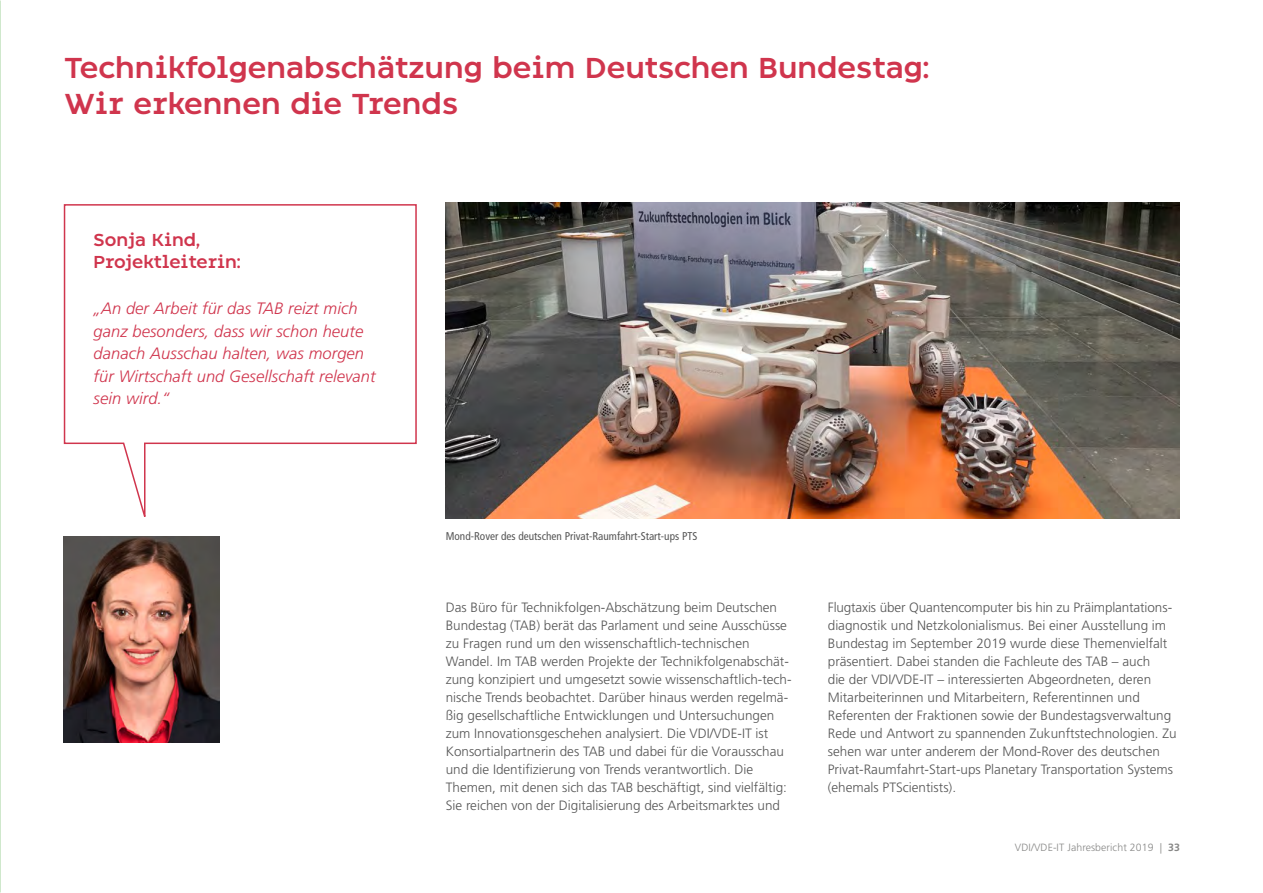
<style>
.page{position:relative;width:1263px;height:893px;background:#fff}
.page>*{position:absolute;margin:0;border:0;box-sizing:border-box;transform-origin:0 0}
.t1{font:500 30px/36px "Dragon";color:#d0354d}
.t2{font:500 18px/21.6px "Dragon";color:#d0354d}
.t3{font:italic 300 16.5px/22.5px "Frutiger LT";letter-spacing:.005em;color:#d0354d}
.t4{font:300 13.5px/18px "Frutiger LT";color:#565656}
.t5{font:condensed 11.25px "Frutiger LT";color:#565656}
.t6{font:300 10.5px "Frutiger LT";letter-spacing:.01em;color:#878786}
.s1{font-weight:700}
</style>
<div class="page">
<img style="left:0;top:0;width:1px;height:893px">
<svg style="left:63px;top:204px;width:354px;height:313px"></svg>
<img style="left:64px;top:537px;width:155px;height:205px">
<img style="left:446px;top:203px;width:733px;height:316px">
<h1 class="t1" style="left:65px;top:51px;width:866px">Technikfolgenabschätzung beim Deutschen Bundestag:<br>Wir erkennen die Trends</h1>
<h2 class="t2" style="left:94px;top:230px;width:149px">Sonja Kind,<br>Projektleiterin:</h2>
<p class="t3" style="left:94px;top:298px;width:284px">„An der Arbeit für das TAB reizt mich ganz besonders, dass wir schon heute danach Ausschau halten, was morgen für Wirtschaft und Gesellschaft relevant sein wird.“</p>
<p class="t5" style="left:446px;top:529px;width:253px">Mond-Rover des deutschen Privat-Raumfahrt-Start-ups PTS</p>
<p class="t4" style="left:446px;top:599px;width:347px">Das Büro für Technikfolgen-Abschätzung beim Deutschen Bundestag (TAB) berät das Parlament und seine Ausschüsse zu Fragen rund um den wissenschaftlich-technischen Wandel. Im TAB werden Projekte der Technikfolgenabschät&shy;zung konzipiert und umgesetzt sowie wissenschaftlich-tech&shy;nische Trends beobachtet. Darüber hinaus werden regelmä&shy;ßig gesellschaftliche Entwicklungen und Untersuchungen zum Innovationsgeschehen analysiert. Die VDI/VDE-IT ist Konsortialpartnerin des TAB und dabei für die Vorausschau und die Identifizierung von Trends verantwortlich. Die Themen, mit denen sich das TAB beschäftigt, sind vielfältig:<br>Sie reichen von der Digitalisierung des Arbeitsmarktes und</p>
<p class="t4" style="left:828px;top:598px;width:350px">Flugtaxis über Quantencomputer bis hin zu Präimplantations&shy;diagnostik und Netzkolonialismus. Bei einer Ausstellung im Bundestag im September 2019 wurde diese Themenvielfalt präsentiert. Dabei standen die Fachleute des TAB – auch<br>die der VDI/VDE-IT – interessierten Abgeordneten, deren Mitarbeiterinnen und Mitarbeitern, Referentinnen und Referenten der Fraktionen sowie der Bundestagsverwaltung Rede und Antwort zu spannenden Zukunftstechnologien. Zu sehen war unter anderem der Mond-Rover des deutschen Privat-Raumfahrt-Start-ups Planetary Transportation Systems (ehemals PTScientists).</p>
<p class="t6" style="left:1015px;top:841px;width:167px">VDI/VDE-IT Jahresbericht 2019 | <span class="s1">33</span></p>
</div>
